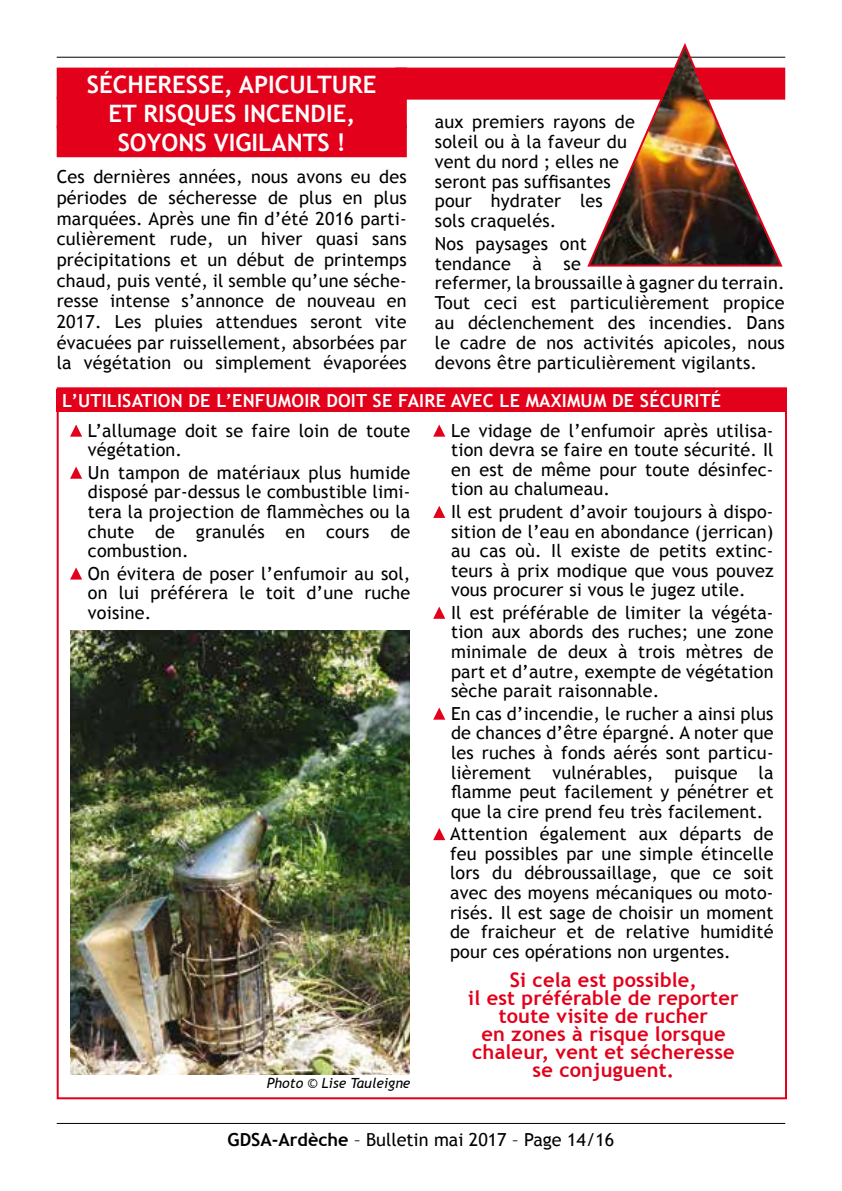
<style>
.page{position:relative;width:842px;height:1191px;background:#fff}
.page>*{position:absolute;margin:0;border:0;box-sizing:border-box;transform-origin:0 0}
.t1{font:700 24px "Trebuchet MS";color:#fff}
.t2{font:700 20px/18px "Trebuchet MS";letter-spacing:.01em;color:#e2001a;text-align:center}
.t3{font:18px/19.6px "Trebuchet MS";letter-spacing:.01em;color:#000;text-align:justify}
.t4{font:700 18px "Trebuchet MS";color:#fff}
.t5{font:italic 14px "Trebuchet MS";color:#000}
.s1{font-weight:700}
</style>
<div class="page">
<hr style="left:57px;top:1123px;width:728px;height:1px;background:#000">
<hr style="left:57px;top:57px;width:728px;height:1px;background:#000">
<div style="left:57px;top:68px;width:350px;height:32px;background:#e2001a"></div>
<div style="left:57px;top:96px;width:350px;height:32px;background:#e2001a"></div>
<div style="left:57px;top:125px;width:350px;height:32px;background:#e2001a"></div>
<div style="left:57px;top:389px;width:728px;height:23px;background:#e2001a"></div>
<svg style="left:70px;top:424px;width:12px;height:13px"></svg>
<svg style="left:70px;top:466px;width:12px;height:13px"></svg>
<svg style="left:70px;top:567px;width:12px;height:12px"></svg>
<svg style="left:433px;top:424px;width:12px;height:13px"></svg>
<svg style="left:433px;top:506px;width:12px;height:12px"></svg>
<svg style="left:433px;top:606px;width:12px;height:13px"></svg>
<svg style="left:433px;top:707px;width:12px;height:12px"></svg>
<svg style="left:433px;top:828px;width:12px;height:12px"></svg>
<img style="left:71px;top:630px;width:338px;height:444px">
<div style="left:395px;top:68px;width:390px;height:32px;background:#e2001a"></div>
<img style="left:586px;top:43px;width:198px;height:224px">
<h1 class="t1" style="left:87px;top:70px;width:27px">Sécheresse</h1>
<h1 class="t1" style="left:224px;top:70px;width:30px">, apiculture</h1>
<h1 class="t1" style="left:108px;top:98px;width:50px">et risques</h1>
<h1 class="t1" style="left:244px;top:98px;width:14px">incendie</h1>
<h1 class="t1" style="left:346px;top:98px;width:10px">,</h1>
<h1 class="t1" style="left:118px;top:127px;width:16px">soyons</h1>
<h1 class="t1" style="left:214px;top:127px;width:13px">vigilants</h1>
<h1 class="t1" style="left:337px;top:127px;width:10px">!</h1>
<p class="t3" style="left:57px;top:167px;width:352px;line-height:20.6px">Ces dernières années, nous avons eu des périodes de sécheresse de plus en plus marquées. Après une fin d’été 2016 parti‑ culièrement rude, un hiver quasi sans précipitations et un début de printemps chaud, puis venté, il semble qu’une séche‑ resse intense s’annonce de nouveau en 2017. Les pluies attendues seront vite évacuées par ruissellement, absorbées par la végétation ou simplement évaporées</p>
<p class="t3" style="left:435px;top:112px;width:201px;text-align:left">aux premiers rayons de soleil ou à la faveur du vent du nord ; elles ne seront pas suffisantes pour hydrater les sols craquelés.</p>
<p class="t3" style="left:435px;top:234px;width:351px;text-align:left">Nos paysages ont<br>tendance à se<br>refermer, la broussaille à gagner du terrain.<br>Tout ceci est particulièrement propice au déclenchement des incendies. Dans le cadre de nos activités apicoles, nous devons être particulièrement vigilants.</p>
<p class="t4" style="left:62px;top:390px;width:27px">L’utilisation</p>
<p class="t4" style="left:189px;top:390px;width:89px">de l’enfumoir</p>
<p class="t4" style="left:326px;top:390px;width:11px">doit</p>
<p class="t4" style="left:373px;top:390px;width:46px">se faire</p>
<p class="t4" style="left:451px;top:390px;width:12px">avec</p>
<p class="t4" style="left:499px;top:390px;width:75px">le maximum</p>
<p class="t4" style="left:612px;top:390px;width:39px">de sécurité</p>
<p class="t3" style="left:88px;top:421px;width:324px">L’allumage doit se faire loin de toute végétation.</p>
<p class="t3" style="left:88px;top:463px;width:324px">Un tampon de matériaux plus humide disposé par-dessus le combustible limi‑ tera la projection de flammèches ou la chute de granulés en cours de combustion.</p>
<p class="t3" style="left:88px;top:563px;width:324px">On évitera de poser l’enfumoir au sol, on lui préférera le toit d’une ruche voisine.</p>
<p class="t5" style="left:267px;top:1074px;width:145px">Photo © Lise Tauleigne</p>
<p class="t3" style="left:451px;top:421px;width:324px">Le vidage de l’enfumoir après utilisa‑ tion devra se faire en toute sécurité. Il en est de même pour toute désinfec‑ tion au chalumeau.</p>
<p class="t3" style="left:451px;top:502px;width:324px">Il est prudent d’avoir toujours à dispo‑ sition de l’eau en abondance (jerrican) au cas où. Il existe de petits extinc‑ teurs à prix modique que vous pouvez vous procurer si vous le jugez utile.</p>
<p class="t3" style="left:451px;top:603px;width:324px">Il est préférable de limiter la végéta‑ tion aux abords des ruches; une zone minimale de deux à trois mètres de part et d’autre, exempte de végétation sèche parait raisonnable.</p>
<p class="t3" style="left:451px;top:703px;width:324px">En cas d’incendie, le rucher a ainsi plus de chances d’être épargné. A noter que les ruches à fonds aérés sont particu‑ lièrement vulnérables, puisque la flamme peut facilement y pénétrer et que la cire prend feu très facilement.</p>
<p class="t3" style="left:450px;top:824px;width:325px">Attention également aux départs de feu possibles par une simple étincelle lors du débroussaillage, que ce soit avec des moyens mécaniques ou moto‑ risés. Il est sage de choisir un moment de fraicheur et de relative humidité pour ces opérations non urgentes.</p>
<p class="t2" style="left:468px;top:971px;width:272px">Si cela est possible,<br>il est préférable de reporter toute visite de rucher<br>en zones à risque lorsque chaleur, vent et sécheresse se conjuguent.</p>
<p class="t3" style="left:228px;top:1129px;width:388px"><span class="s1">GDSA-Ardèche</span> – Bulletin mai 2017 – Page 14/16</p>
</div>
